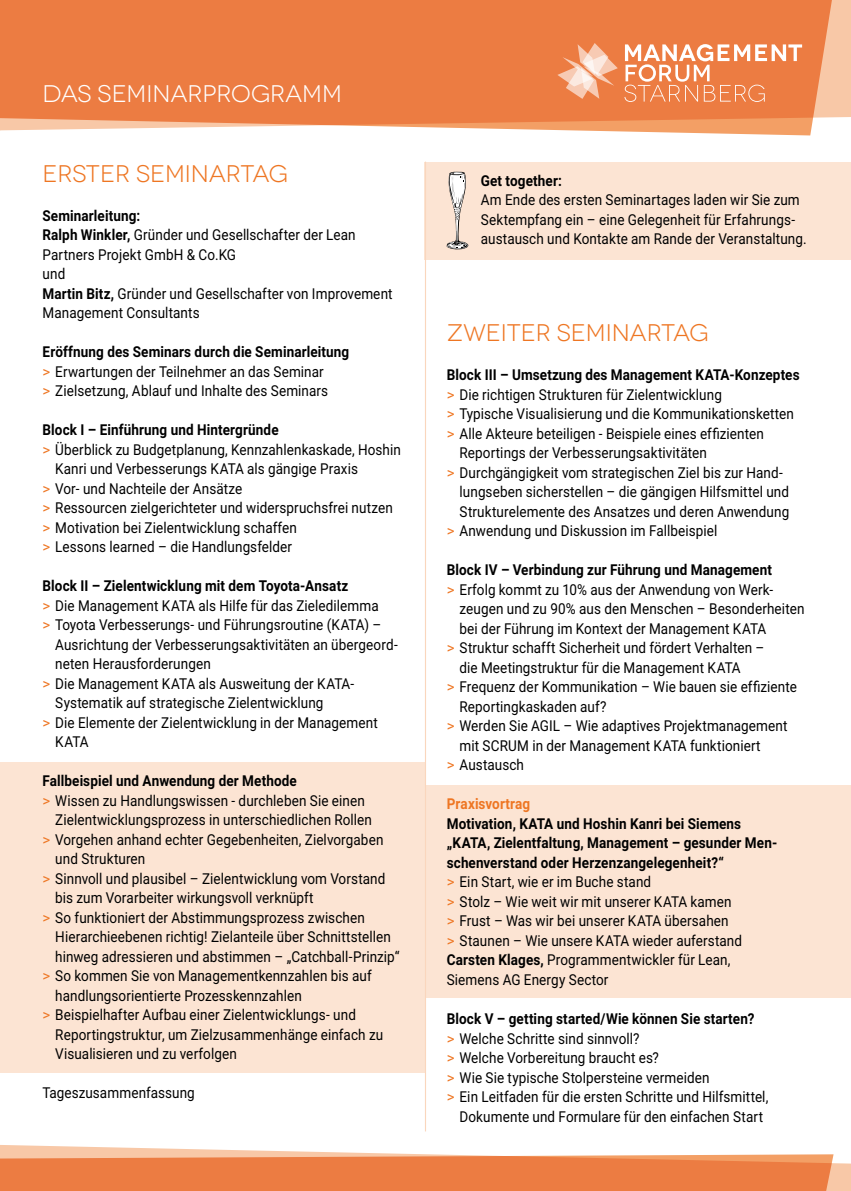
<style>
.page{position:relative;width:851px;height:1191px;background:#fff}
.page>*{position:absolute;margin:0;border:0;box-sizing:border-box;transform-origin:0 0}
.t1{font:24px "Novecentowide";color:#ee7623}
.t2{font:24px "Novecentowide";color:#fff}
.t3{font:15px/19.5px "Roboto";letter-spacing:.005em;color:#000;scale:.9 1}
.t4{font:700 15px "Roboto";letter-spacing:.01em;color:#000;scale:.9 1}
.t5{font:700 15px "Roboto";letter-spacing:.01em;color:#ee7623;scale:.9 1}
.s1{font-weight:700}
.s2{color:#ee7623}
</style>
<div class="page">
<div style="left:425px;top:162px;width:425px;height:97px;background:#fce4d3"></div>
<div style="left:425px;top:785px;width:425px;height:213px;background:#fce4d3"></div>
<div style="left:0;top:762px;width:425px;height:311px;background:#fce4d3"></div>
<div style="left:833px;top:0;width:17px;height:118px;background:#f8c8a7"></div>
<svg style="left:0;top:0;width:833px;height:135px;fill:#ec7c42"></svg>
<hr style="left:425px;top:162px;width:1px;height:969px;background:#fad6bd">
<svg style="left:624px;top:44px;width:178px;height:58px"></svg>
<svg style="left:557px;top:43px;width:60px;height:56px"></svg>
<svg style="left:0;top:1145px;width:850px;height:46px"></svg>
<svg style="left:446px;top:171px;width:23px;height:79px"></svg>
<h1 class="t2" style="left:43px;top:80px;width:301px">DAS SEMINARPROGRAMM</h1>
<h1 class="t1" style="left:43px;top:160px;width:247px">ERSTER SEMINARTAG</h1>
<p class="t3" style="left:43px;top:205px;width:390px"><span class="s1">Seminarleitung:<br>Ralph Winkler,</span> Gründer und Gesellschafter der Lean<br>Partners Projekt GmbH &amp; Co.KG<br>und<br><span class="s1">Martin Bitz,</span> Gründer und Gesellschafter von Improvement<br>Management Consultants</p>
<p class="t3" style="left:43px;top:341px;width:342px"><span class="s1">Eröffnung des Seminars durch die Seminarleitung </span><span class="s2">&gt;</span> Erwartungen der Teilnehmer an das Seminar<br><span class="s2">&gt;</span> Zielsetzung, Ablauf und Inhalte des Seminars</p>
<p class="t4" style="left:43px;top:419px;width:264px">Block I – Einführung und Hintergründe</p>
<p class="t3" style="left:43px;top:439px;width:399px"><span class="s2">&gt;</span> Überblick zu Budgetplanung, Kennzahlenkaskade, Hoshin</p>
<p class="t3" style="left:55px;top:458px;width:338px">Kanri und Verbesserungs KATA als gängige Praxis</p>
<p class="t3" style="left:43px;top:478px;width:223px"><span class="s2">&gt;</span> Vor- und Nachteile der Ansätze</p>
<p class="t3" style="left:43px;top:497px;width:390px"><span class="s2">&gt;</span> Ressourcen zielgerichteter und widerspruchsfrei nutzen</p>
<p class="t3" style="left:43px;top:517px;width:284px"><span class="s2">&gt;</span> Motivation bei Zielentwicklung schaffen</p>
<p class="t3" style="left:43px;top:536px;width:279px"><span class="s2">&gt;</span> Lessons learned – die Handlungsfelder</p>
<p class="t4" style="left:43px;top:575px;width:341px">Block II – Zielentwicklung mit dem Toyota-Ansatz</p>
<p class="t3" style="left:43px;top:595px;width:375px"><span class="s2">&gt;</span> Die Management KATA als Hilfe für das Zieledilemma</p>
<p class="t3" style="left:43px;top:614px;width:378px"><span class="s2">&gt;</span> Toyota Verbesserungs- und Führungsroutine (KATA) –</p>
<p class="t3" style="left:55px;top:634px;width:382px">Ausrichtung der Verbesserungsaktivitäten an übergeord-</p>
<p class="t3" style="left:55px;top:653px;width:174px">neten Herausforderungen</p>
<p class="t3" style="left:43px;top:673px;width:348px"><span class="s2">&gt;</span> Die Management KATA als Ausweitung der KATA-</p>
<p class="t3" style="left:55px;top:692px;width:299px">Systematik auf strategische Zielentwicklung</p>
<p class="t3" style="left:43px;top:712px;width:374px"><span class="s2">&gt;</span> Die Elemente der Zielentwicklung in der Management</p>
<p class="t3" style="left:55px;top:731px;width:38px">KATA</p>
<p class="t4" style="left:43px;top:770px;width:284px">Fallbeispiel und Anwendung der Methode</p>
<p class="t3" style="left:43px;top:790px;width:359px"><span class="s2">&gt;</span> Wissen zu Handlungswissen - durchleben Sie einen</p>
<p class="t3" style="left:55px;top:809px;width:353px">Zielentwicklungsprozess in unterschiedlichen Rollen</p>
<p class="t3" style="left:43px;top:829px;width:380px"><span class="s2">&gt;</span> Vorgehen anhand echter Gegebenheiten, Zielvorgaben</p>
<p class="t3" style="left:55px;top:848px;width:102px">und Strukturen</p>
<p class="t3" style="left:43px;top:868px;width:382px"><span class="s2">&gt;</span> Sinnvoll und plausibel – Zielentwicklung vom Vorstand</p>
<p class="t3" style="left:55px;top:887px;width:288px">bis zum Vorarbeiter wirkungsvoll verknüpft</p>
<p class="t3" style="left:43px;top:907px;width:359px"><span class="s2">&gt;</span> So funktioniert der Abstimmungsprozess zwischen</p>
<p class="t3" style="left:55px;top:926px;width:374px">Hierarchieebenen richtig! Zielanteile über Schnittstellen</p>
<p class="t3" style="left:55px;top:946px;width:384px">hinweg adressieren und abstimmen – „Catchball-Prinzip“</p>
<p class="t3" style="left:43px;top:965px;width:367px"><span class="s2">&gt;</span> So kommen Sie von Managementkennzahlen bis auf</p>
<p class="t3" style="left:55px;top:985px;width:275px">handlungsorientierte Prozesskennzahlen</p>
<p class="t3" style="left:43px;top:1004px;width:350px"><span class="s2">&gt;</span> Beispielhafter Aufbau einer Zielentwicklungs- und</p>
<p class="t3" style="left:55px;top:1024px;width:365px">Reportingstruktur, um Zielzusammenhänge einfach zu</p>
<p class="t3" style="left:55px;top:1043px;width:203px">Visualisieren und zu verfolgen</p>
<p class="t3" style="left:43px;top:1082px;width:171px">Tageszusammenfassung</p>
<p class="t4" style="left:480px;top:170px;width:92px">Get together:</p>
<p class="t3" style="left:480px;top:189px;width:363px">Am Ende des ersten Seminartages laden wir Sie zum<br>Sektempfang ein – eine Gelegenheit für Erfahrungs&shy;austausch und Kontakte am Rande der Veranstaltung.</p>
<h1 class="t1" style="left:446px;top:319px;width:263px">ZWEITER SEMINARTAG</h1>
<p class="t4" style="left:446px;top:364px;width:393px">Block III – Umsetzung des Management KATA-Konzeptes</p>
<p class="t3" style="left:446px;top:384px;width:307px"><span class="s2">&gt;</span> Die richtigen Strukturen für Zielentwicklung</p>
<p class="t3" style="left:446px;top:403px;width:387px"><span class="s2">&gt;</span> Typische Visualisierung und die Kommunikationsketten</p>
<p class="t3" style="left:446px;top:423px;width:354px"><span class="s2">&gt;</span> Alle Akteure beteiligen - Beispiele eines effizienten</p>
<p class="t3" style="left:459px;top:442px;width:276px">Reportings der Verbesserungsaktivitäten</p>
<p class="t3" style="left:446px;top:462px;width:375px"><span class="s2">&gt;</span> Durchgängigkeit vom strategischen Ziel bis zur Hand-</p>
<p class="t3" style="left:459px;top:481px;width:367px">lungseben sicherstellen – die gängigen Hilfsmittel und</p>
<p class="t3" style="left:459px;top:501px;width:368px">Strukturelemente des Ansatzes und deren Anwendung</p>
<p class="t3" style="left:446px;top:520px;width:302px"><span class="s2">&gt;</span> Anwendung und Diskussion im Fallbeispiel</p>
<p class="t4" style="left:446px;top:559px;width:363px">Block IV – Verbindung zur Führung und Management</p>
<p class="t3" style="left:446px;top:579px;width:364px"><span class="s2">&gt;</span> Erfolg kommt zu 10% aus der Anwendung von Werk-</p>
<p class="t3" style="left:459px;top:598px;width:385px">zeugen und zu 90% aus den Menschen – Besonderheiten</p>
<p class="t3" style="left:459px;top:618px;width:342px">bei der Führung im Kontext der Management KATA</p>
<p class="t3" style="left:446px;top:637px;width:354px"><span class="s2">&gt;</span> Struktur schafft Sicherheit und fördert Verhalten –</p>
<p class="t3" style="left:459px;top:657px;width:314px">die Meetingstruktur für die Management KATA</p>
<p class="t3" style="left:446px;top:676px;width:390px"><span class="s2">&gt;</span> Frequenz der Kommunikation – Wie bauen sie effiziente</p>
<p class="t3" style="left:459px;top:696px;width:165px">Reportingkaskaden auf?</p>
<p class="t3" style="left:446px;top:715px;width:380px"><span class="s2">&gt;</span> Werden Sie AGIL – Wie adaptives Projektmanagement</p>
<p class="t3" style="left:459px;top:735px;width:336px">mit SCRUM in der Management KATA funktioniert</p>
<p class="t3" style="left:446px;top:754px;width:87px"><span class="s2">&gt;</span> Austausch</p>
<p class="t5" style="left:446px;top:793px;width:94px">Praxisvortrag</p>
<p class="t3" style="left:446px;top:813px;width:369px"><span class="s1">Motivation, KATA und Hoshin Kanri bei Siemens „KATA, Zielentfaltung, Management – gesunder Men&shy;schenverstand oder Herzenzangelegenheit?“<br></span><span class="s2">&gt;</span> Ein Start, wie er im Buche stand<br><span class="s2">&gt;</span> Stolz – Wie weit wir mit unserer KATA kamen<br><span class="s2">&gt;</span> Frust – Was wir bei unserer KATA übersahen<br><span class="s2">&gt;</span> Staunen – Wie unsere KATA wieder auferstand <span class="s1">Carsten Klages,</span> Programmentwickler für Lean, Siemens AG Energy Sector</p>
<p class="t4" style="left:446px;top:1008px;width:343px">Block V – getting started/Wie können Sie starten?</p>
<p class="t3" style="left:446px;top:1027px;width:215px"><span class="s2">&gt;</span> Welche Schritte sind sinnvoll?</p>
<p class="t3" style="left:446px;top:1047px;width:237px"><span class="s2">&gt;</span> Welche Vorbereitung braucht es?</p>
<p class="t3" style="left:446px;top:1066px;width:293px"><span class="s2">&gt;</span> Wie Sie typische Stolpersteine vermeiden</p>
<p class="t3" style="left:446px;top:1086px;width:359px"><span class="s2">&gt;</span> Ein Leitfaden für die ersten Schritte und Hilfsmittel,</p>
<p class="t3" style="left:459px;top:1105px;width:339px">Dokumente und Formulare für den einfachen Start</p>
</div>
